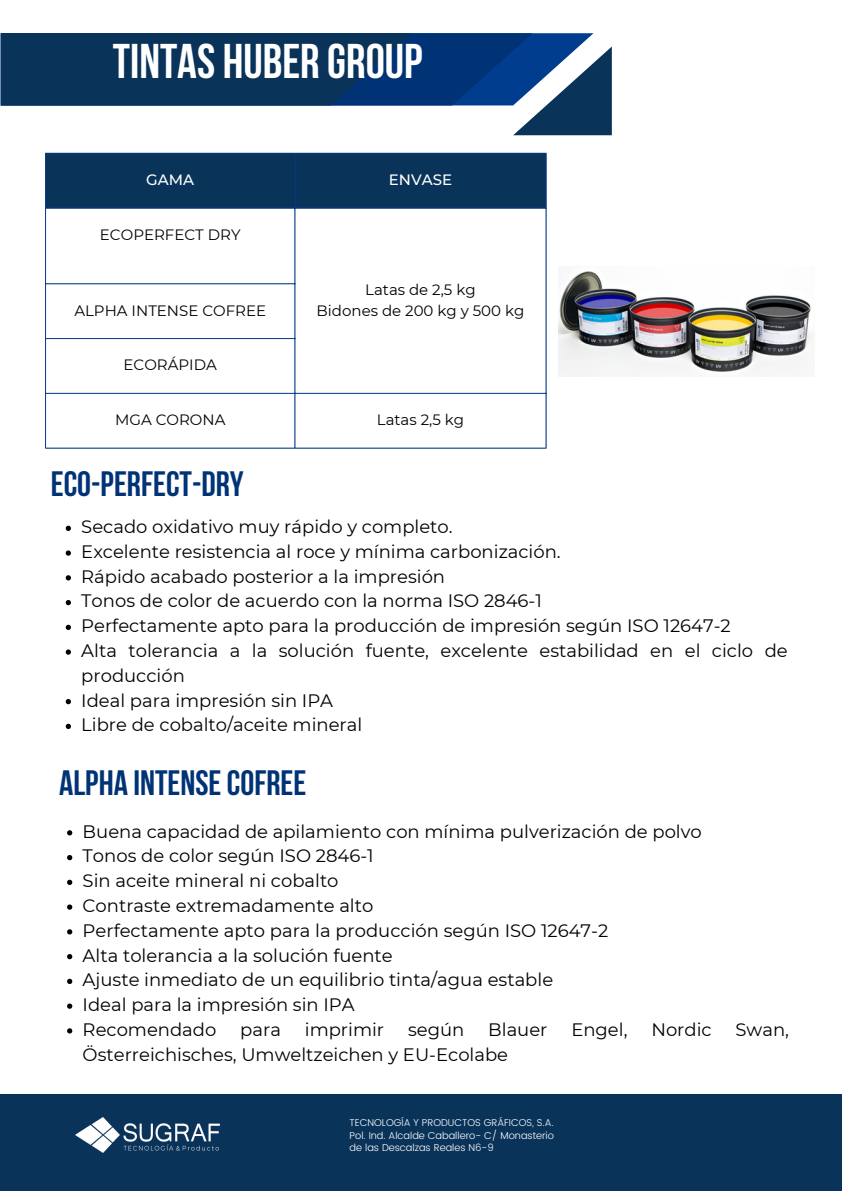
<style>
.page{position:relative;width:842px;height:1191px;background:#fff}
.page>*{position:absolute;margin:0;border:0;box-sizing:border-box;transform-origin:0 0}
.t1{font:700 48.5px "Bebas Neue";color:#fff}
.t2{font:700 35.1px "Bebas Neue";color:#003376}
.t3{font:18px/24.7px "Montserrat";color:#000}
.t4{font:15px "Montserrat";color:#000}
.t5{font:500 15px "Montserrat";color:#fff}
.t6{font:300 9.9px/12.9px "Poppins";color:#fff;text-align:justify}
</style>
<div class="page">
<svg style="left:1px;top:33px;width:611px;height:102px"></svg>
<div style="left:0;top:1094px;width:842px;height:96px;background:#0a335a"></div>
<img style="left:76px;top:1117px;width:143px;height:35px">
<svg style="left:66px;top:525px;width:5px;height:6px"></svg>
<svg style="left:66px;top:550px;width:5px;height:5px"></svg>
<svg style="left:66px;top:575px;width:5px;height:5px"></svg>
<svg style="left:66px;top:600px;width:5px;height:5px"></svg>
<svg style="left:66px;top:624px;width:5px;height:6px"></svg>
<svg style="left:66px;top:649px;width:5px;height:5px"></svg>
<svg style="left:66px;top:699px;width:5px;height:5px"></svg>
<svg style="left:66px;top:723px;width:5px;height:6px"></svg>
<div style="left:46px;top:154px;width:500px;height:54px;background:#0a335a"></div>
<hr style="left:45px;top:154px;width:1px;height:293px;background:#003d8f">
<hr style="left:295px;top:154px;width:1px;height:293px;background:#003d8f">
<hr style="left:546px;top:154px;width:1px;height:293px;background:#003d8f">
<hr style="left:45px;top:153px;width:501px;height:1px;background:#003d8f">
<hr style="left:45px;top:208px;width:501px;height:1px;background:#003d8f">
<hr style="left:45px;top:283px;width:250px;height:1px;background:#003d8f">
<hr style="left:45px;top:338px;width:250px;height:1px;background:#003d8f">
<hr style="left:45px;top:393px;width:501px;height:1px;background:#003d8f">
<hr style="left:45px;top:447px;width:501px;height:1px;background:#003d8f">
<svg style="left:67px;top:830px;width:5px;height:5px"></svg>
<svg style="left:67px;top:855px;width:5px;height:5px"></svg>
<svg style="left:67px;top:879px;width:5px;height:5px"></svg>
<svg style="left:67px;top:904px;width:5px;height:5px"></svg>
<svg style="left:67px;top:929px;width:5px;height:5px"></svg>
<svg style="left:67px;top:954px;width:5px;height:5px"></svg>
<svg style="left:67px;top:978px;width:5px;height:5px"></svg>
<svg style="left:67px;top:1003px;width:5px;height:5px"></svg>
<svg style="left:67px;top:1028px;width:5px;height:5px"></svg>
<img style="left:559px;top:271px;width:254px;height:106px">
<p class="t1" style="left:113px;top:42px;width:311px">TINTAS HUBER GROUP</p>
<p class="t5" style="left:146px;top:171px;width:49px">GAMA</p>
<p class="t5" style="left:389px;top:171px;width:65px">ENVASE</p>
<p class="t4" style="left:100px;top:225px;width:142px">ECOPERFECT DRY</p>
<p class="t4" style="left:365px;top:280px;width:112px">Latas de 2,5 kg</p>
<p class="t4" style="left:74px;top:301px;width:193px">ALPHA INTENSE COFREE</p>
<p class="t4" style="left:317px;top:301px;width:209px">Bidones de 200 kg y 500 kg</p>
<p class="t4" style="left:124px;top:356px;width:95px">ECORÁPIDA</p>
<p class="t4" style="left:115px;top:410px;width:112px">MGA CORONA</p>
<p class="t4" style="left:377px;top:410px;width:89px">Latas 2,5 kg</p>
<p class="t2" style="left:51px;top:469px;width:195px">ECO-PERFECT-DRY</p>
<p class="t3" style="left:81px;top:514px;width:373px">Secado oxidativo muy rápido y completo.</p>
<p class="t3" style="left:81px;top:539px;width:481px">Excelente resistencia al roce y mínima carbonización.</p>
<p class="t3" style="left:81px;top:564px;width:365px">Rápido acabado posterior a la impresión</p>
<p class="t3" style="left:81px;top:588px;width:462px">Tonos de color de acuerdo con la norma ISO 2846-1</p>
<p class="t3" style="left:81px;top:613px;width:651px">Perfectamente apto para la producción de impresión según ISO 12647-2</p>
<p class="t3" style="left:81px;top:638px;width:708px">Alta tolerancia a la solución fuente, excelente estabilidad en el ciclo de producción</p>
<p class="t3" style="left:81px;top:687px;width:253px">Ideal para impresión sin IPA</p>
<p class="t3" style="left:81px;top:712px;width:282px">Libre de cobalto/aceite mineral</p>
<p class="t2" style="left:59px;top:768px;width:249px">ALPHA INTENSECOFREE</p>
<p class="t3" style="left:83px;top:818px;width:621px">Buena capacidad de apilamiento con mínima pulverización de polvo</p>
<p class="t3" style="left:83px;top:843px;width:293px">Tonos de color según ISO 2846-1</p>
<p class="t3" style="left:83px;top:868px;width:257px">Sin aceite mineral ni cobalto</p>
<p class="t3" style="left:83px;top:893px;width:292px">Contraste extremadamente alto</p>
<p class="t3" style="left:83px;top:917px;width:527px">Perfectamente apto para la producción según ISO 12647-2</p>
<p class="t3" style="left:83px;top:942px;width:312px">Alta tolerancia a la solución fuente</p>
<p class="t3" style="left:83px;top:967px;width:472px">Ajuste inmediato de un equilibrio tinta/agua estable</p>
<p class="t3" style="left:83px;top:992px;width:274px">Ideal para la impresión sin IPA</p>
<p class="t3" style="left:83px;top:1016px;width:135px">Recomendado</p>
<p class="t3" style="left:240px;top:1016px;width:42px">para</p>
<p class="t3" style="left:305px;top:1016px;width:81px">imprimir</p>
<p class="t3" style="left:408px;top:1016px;width:58px">según</p>
<p class="t3" style="left:488px;top:1016px;width:61px">Blauer</p>
<p class="t3" style="left:571px;top:1016px;width:58px">Engel,</p>
<p class="t3" style="left:651px;top:1016px;width:62px">Nordic</p>
<p class="t3" style="left:736px;top:1016px;width:55px">Swan,</p>
<p class="t3" style="left:83px;top:1041px;width:427px">Österreichisches, Umweltzeichen y EU-Ecolabe</p>
<p class="t6" style="left:350px;top:1115px;width:206px">TECNOLOGÍA Y PRODUCTOS GRÁFICOS, S.A.<br>Pol. Ind. Alcalde Caballero- C/ Monasterio de las Descalzas Reales N6-9</p>
</div>
